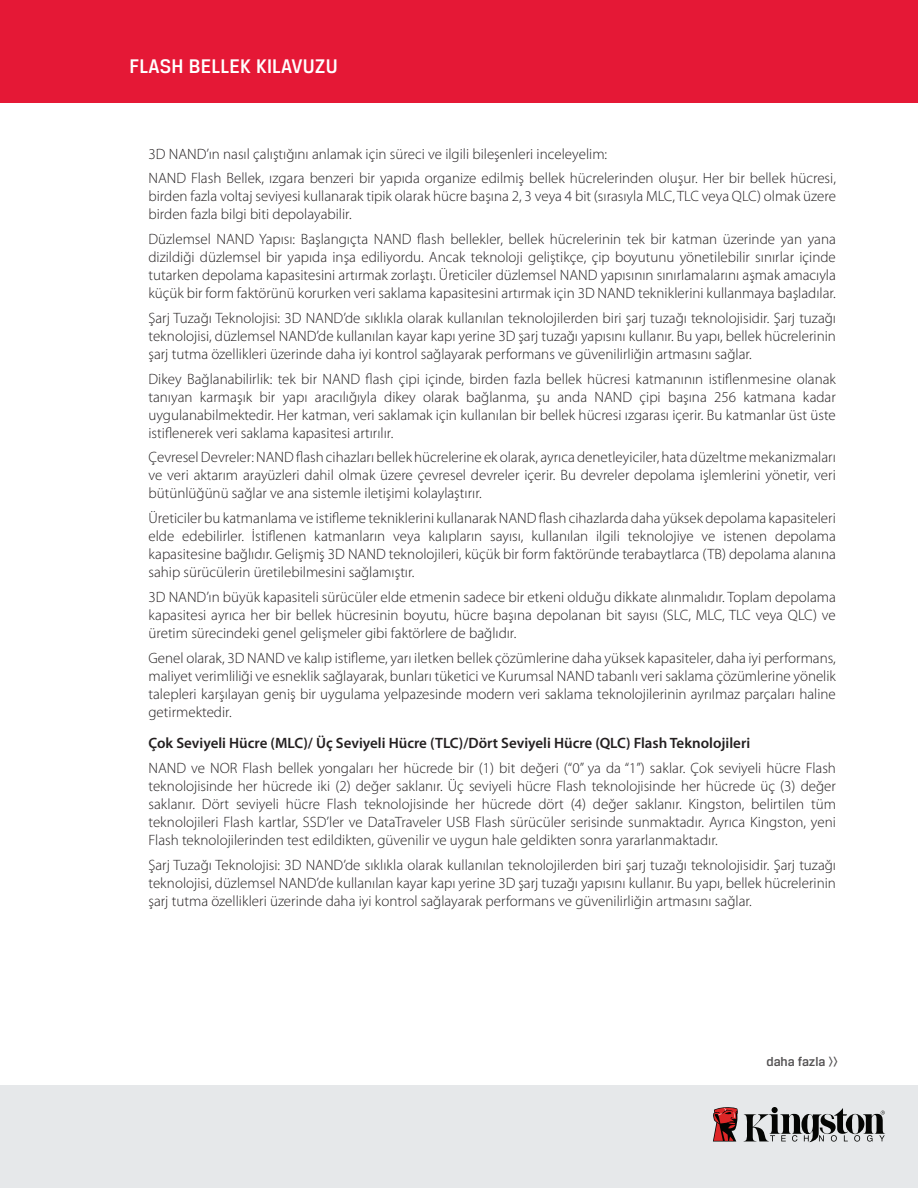
<style>
.page{position:relative;width:918px;height:1188px;background:#fff}
.page>*{position:absolute;margin:0;border:0;box-sizing:border-box;transform-origin:0 0}
.t1{font:500 21px "Breuer Text";letter-spacing:.01em;color:#fff}
.t2{font:300 15px/18px "Myriad Pro";color:#231f20;text-align:justify}
.t3{font:600 15px "Myriad Pro";color:#231f20}
.t4{font:500 13.5px "Breuer Text";color:#525051}
</style>
<div class="page">
<div style="left:0;top:0;width:918px;height:103px;background:#e51836"></div>
<div style="left:0;top:1085px;width:918px;height:103px;background:#e6e8ea"></div>
<svg style="left:744px;top:1107px;width:141px;height:35px"></svg>
<svg style="left:713px;top:1107px;width:25px;height:35px"></svg>
<h1 class="t1" style="left:130px;top:55px;width:210px">FLASH BELLEK KILAVUZU</h1>
<p class="t2" style="left:148px;top:141px;width:689px;line-height:24.8px">3D NAND’ın nasıl çalıştığını anlamak için süreci ve ilgili bileşenleri inceleyelim:<br>NAND Flash Bellek, ızgara benzeri bir yapıda organize edilmiş bellek hücrelerinden oluşur. Her bir bellek hücresi,</p>
<p class="t2" style="left:148px;top:187px;width:689px">birden fazla voltaj seviyesi kullanarak tipik olarak hücre başına 2, 3 veya 4 bit (sırasıyla MLC, TLC veya QLC) olmak üzere birden fazla bilgi biti depolayabilir.</p>
<p class="t2" style="left:148px;top:230px;width:689px">Düzlemsel NAND Yapısı: Başlangıçta NAND flash bellekler, bellek hücrelerinin tek bir katman üzerinde yan yana dizildiği düzlemsel bir yapıda inşa ediliyordu. Ancak teknoloji geliştikçe, çip boyutunu yönetilebilir sınırlar içinde tutarken depolama kapasitesini artırmak zorlaştı. Üreticiler düzlemsel NAND yapısının sınırlamalarını aşmak amacıyla küçük bir form faktörünü korurken veri saklama kapasitesini artırmak için 3D NAND tekniklerini kullanmaya başladılar.</p>
<p class="t2" style="left:148px;top:309px;width:689px">Şarj Tuzağı Teknolojisi: 3D NAND’de sıklıkla olarak kullanılan teknolojilerden biri şarj tuzağı teknolojisidir. Şarj tuzağı teknolojisi, düzlemsel NAND’de kullanılan kayar kapı yerine 3D şarj tuzağı yapısını kullanır. Bu yapı, bellek hücrelerinin şarj tutma özellikleri üzerinde daha iyi kontrol sağlayarak performans ve güvenilirliğin artmasını sağlar.</p>
<p class="t2" style="left:148px;top:370px;width:689px">Dikey Bağlanabilirlik: tek bir NAND flash çipi içinde, birden fazla bellek hücresi katmanının istiflenmesine olanak tanıyan karmaşık bir yapı aracılığıyla dikey olarak bağlanma, şu anda NAND çipi başına 256 katmana kadar uygulanabilmektedir. Her katman, veri saklamak için kullanılan bir bellek hücresi ızgarası içerir. Bu katmanlar üst üste istiflenerek veri saklama kapasitesi artırılır.</p>
<p class="t2" style="left:148px;top:448px;width:689px">Çevresel Devreler: NAND flash cihazları bellek hücrelerine ek olarak, ayrıca denetleyiciler, hata düzeltme mekanizmaları ve veri aktarım arayüzleri dahil olmak üzere çevresel devreler içerir. Bu devreler depolama işlemlerini yönetir, veri bütünlüğünü sağlar ve ana sistemle iletişimi kolaylaştırır.</p>
<p class="t2" style="left:148px;top:509px;width:689px">Üreticiler bu katmanlama ve istifleme tekniklerini kullanarak NAND flash cihazlarda daha yüksek depolama kapasiteleri elde edebilirler. İstiflenen katmanların veya kalıpların sayısı, kullanılan ilgili teknolojiye ve istenen depolama kapasitesine bağlıdır. Gelişmiş 3D NAND teknolojileri, küçük bir form faktöründe terabaytlarca (TB) depolama alanına sahip sürücülerin üretilebilmesini sağlamıştır.</p>
<p class="t2" style="left:148px;top:588px;width:689px">3D NAND’ın büyük kapasiteli sürücüler elde etmenin sadece bir etkeni olduğu dikkate alınmalıdır. Toplam depolama kapasitesi ayrıca her bir bellek hücresinin boyutu, hücre başına depolanan bit sayısı (SLC, MLC, TLC veya QLC) ve üretim sürecindeki genel gelişmeler gibi faktörlere de bağlıdır.</p>
<p class="t2" style="left:148px;top:649px;width:689px">Genel olarak, 3D NAND ve kalıp istifleme, yarı iletken bellek çözümlerine daha yüksek kapasiteler, daha iyi performans, maliyet verimliliği ve esneklik sağlayarak, bunları tüketici ve Kurumsal NAND tabanlı veri saklama çözümlerine yönelik talepleri karşılayan geniş bir uygulama yelpazesinde modern veri saklama teknolojilerinin ayrılmaz parçaları haline getirmektedir.</p>
<p class="t3" style="left:148px;top:734px;width:603px">Çok Seviyeli Hücre (MLC)/ Üç Seviyeli Hücre (TLC)/Dört Seviyeli Hücre (QLC) Flash Teknolojileri</p>
<p class="t2" style="left:148px;top:759px;width:689px">NAND ve NOR Flash bellek yongaları her hücrede bir (1) bit değeri (“0” ya da “1”) saklar. Çok seviyeli hücre Flash teknolojisinde her hücrede iki (2) değer saklanır. Üç seviyeli hücre Flash teknolojisinde her hücrede üç (3) değer saklanır. Dört seviyeli hücre Flash teknolojisinde her hücrede dört (4) değer saklanır. Kingston, belirtilen tüm teknolojileri Flash kartlar, SSD’ler ve DataTraveler USB Flash sürücüler serisinde sunmaktadır. Ayrıca Kingston, yeni Flash teknolojilerinden test edildikten, güvenilir ve uygun hale geldikten sonra yararlanmaktadır.</p>
<p class="t2" style="left:148px;top:856px;width:689px">Şarj Tuzağı Teknolojisi: 3D NAND’de sıklıkla olarak kullanılan teknolojilerden biri şarj tuzağı teknolojisidir. Şarj tuzağı teknolojisi, düzlemsel NAND’de kullanılan kayar kapı yerine 3D şarj tuzağı yapısını kullanır. Bu yapı, bellek hücrelerinin şarj tutma özellikleri üzerinde daha iyi kontrol sağlayarak performans ve güvenilirliğin artmasını sağlar.</p>
<p class="t4" style="left:766px;top:1054px;width:73px">daha fazla &gt;&gt;</p>
</div>
